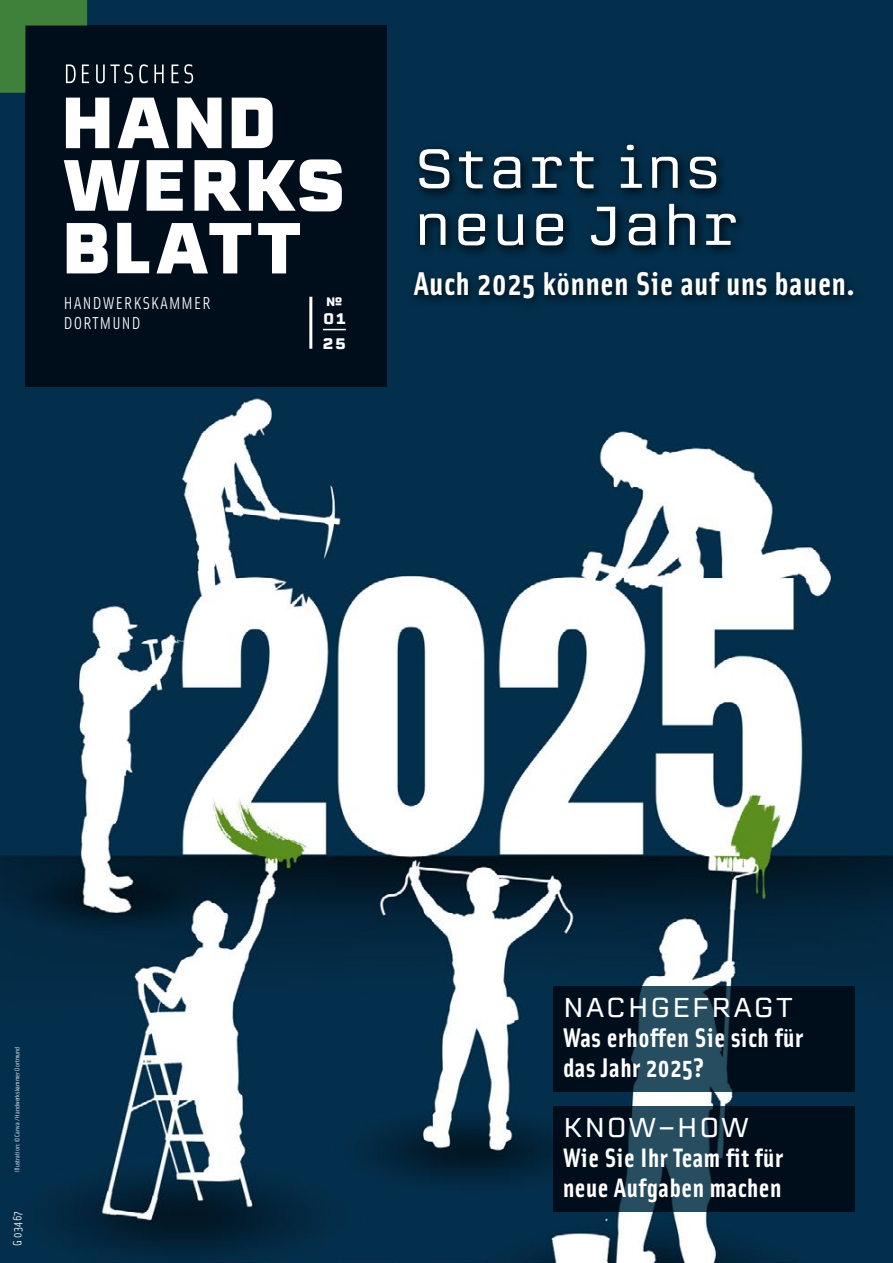
<style>
.page{position:relative;width:893px;height:1263px;background:#fff}
.page>*{position:absolute;margin:0;border:0;box-sizing:border-box;transform-origin:0 0}
.t1{font:54px/57px "Erbaum";letter-spacing:.04em;color:#fff}
.t2{font:700 33px "Solex OT";letter-spacing:.025em;color:#fff}
.t3{font:700 27px/30px "Solex OT";letter-spacing:.02em;color:#fff}
.t4{font:27px "Erbaum";letter-spacing:.05em;color:#fff}
.t5{font:700 26.7px/30px "Solex OT";letter-spacing:.02em;color:#fff}
.t6{font:17.25px/19.8px "Solex OT";letter-spacing:.07em;color:#fff}
.t7{font:700 15px/24.6px "Erbaum";color:#fff}
.t8{font:12px "Solex OT";letter-spacing:.025em;color:#fff}
.t9{font:700 12px "Erbaum";color:#fff}
.t10{font:6.75px "Solex OT";letter-spacing:.01em;color:#fff}
</style>
<div class="page">
<img style="left:0;top:0;width:893px;height:1263px">
<div style="left:26px;top:26px;width:361px;height:361px;background:#000e1c"></div>
<svg style="left:553px;top:986px;width:302px;height:106px;background:#0a1f2e"></svg>
<svg style="left:553px;top:1106px;width:302px;height:106px;background:#0a1e2d"></svg>
<hr style="left:309px;top:297px;width:3px;height:52px;background:#fff">
<svg style="left:323px;top:329px;width:23px;height:1px"></svg>
<svg style="left:413px;top:139px;width:334px;height:118px;background:#01263f"></svg>
<div style="left:407px;top:266px;width:457px;height:45px;background:#000;opacity:.7"></div>
<svg style="left:258px;top:223px;width:42px;height:50px"></svg>
<svg style="left:64px;top:160px;width:119px;height:51px"></svg>
<svg style="left:0;top:0;width:273px;height:148px"></svg>
<svg style="left:194px;top:160px;width:47px;height:51px"></svg>
<svg style="left:249px;top:159px;width:93px;height:52px"></svg>
<svg style="left:67px;top:223px;width:41px;height:50px;background:#d9dbdd"></svg>
<svg style="left:156px;top:223px;width:95px;height:50px"></svg>
<svg style="left:117px;top:223px;width:32px;height:50px"></svg>
<h3 class="t6" style="left:64px;top:292px;width:148px">HANDWERKSKAMMER<br>DORTMUND</h3>
<h3 class="t9" style="left:326px;top:293px;width:18px">№</h3>
<h3 class="t7" style="left:323px;top:306px;width:24px">01<br>25</h3>
<h1 class="t1" style="left:414px;top:139px;width:327px">Start ins neue Jahr</h1>
<h2 class="t2" style="left:414px;top:262px;width:442px">Auch 2025 können Sie auf uns bauen.</h2>
<p class="t10" style="left:13px;top:1172px;width:126px;rotate:-90deg">Illustration: © Canva / Handwerkskammer Dortmund</p>
<h3 class="t8" style="left:10px;top:1246px;width:36px;rotate:-90deg">G 03467</h3>
<h3 class="t4" style="left:563px;top:989px;width:232px">NACHGEFRAGT</h3>
<h3 class="t3" style="left:563px;top:1022px;width:241px">Was erhoffen Sie sich für das Jahr 2025?</h3>
<h3 class="t4" style="left:563px;top:1109px;width:188px">KNOW-HOW</h3>
<h3 class="t5" style="left:563px;top:1142px;width:221px">Wie Sie Ihr Team fit für neue Aufgaben machen</h3>
</div>
